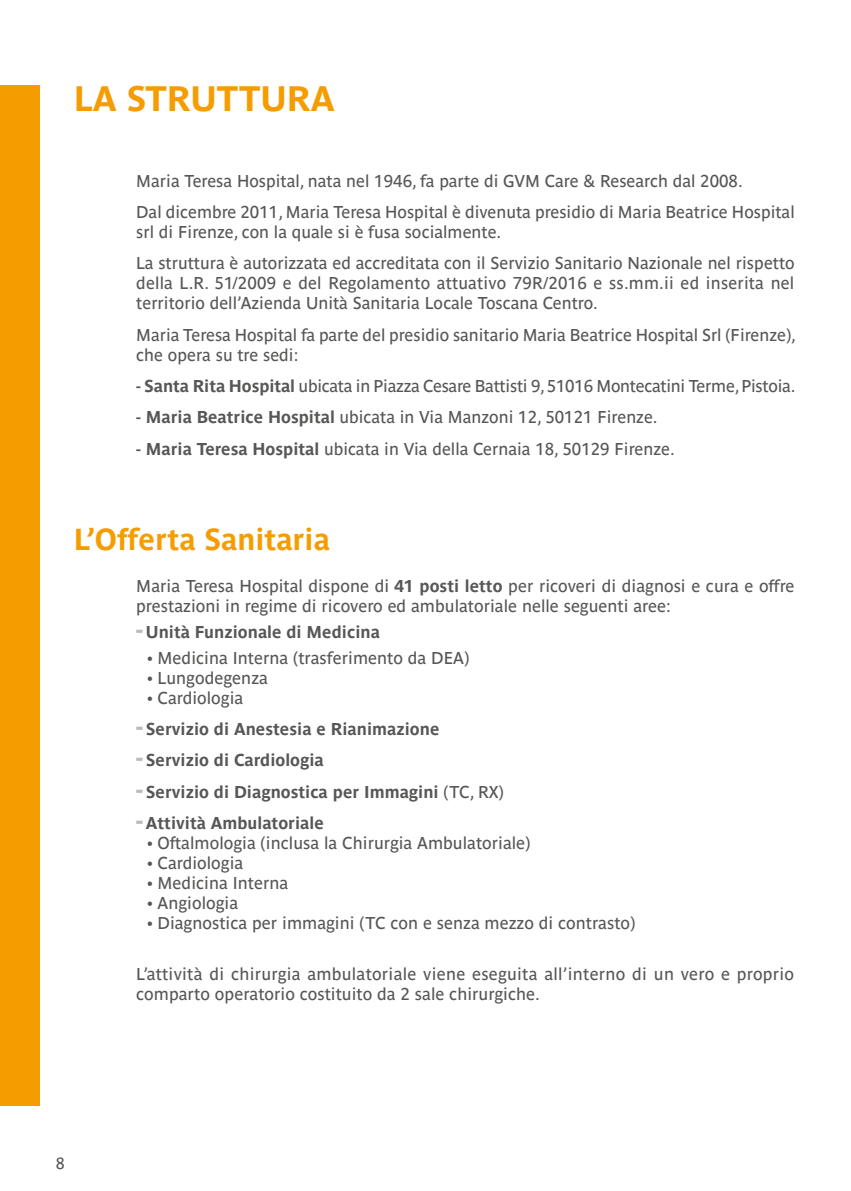
<style>
.page{position:relative;width:851px;height:1191px;background:#fff}
.page>*{position:absolute;margin:0;border:0;box-sizing:border-box;transform-origin:0 0}
.t1{font:700 35px "Parisine Ptf";color:#f59d00}
.t2{font:700 30px "Parisine Ptf";color:#f59d00}
.t3{font:17px/20px "Parisine Ptf";color:#575756}
.t4{font:700 17px "Parisine Ptf";color:#575756}
.t5{font:16px "Parisine Ptf";color:#575756}
.s1{font-weight:700}
.s2{font-size:24px;color:#b8beb7}
.s3{font-weight:400}
</style>
<div class="page">
<div style="left:0;top:85px;width:40px;height:1021px;background:#f59d00"></div>
<h1 class="t1" style="left:74px;top:72px;width:262px">LA STRUTTURA</h1>
<p class="t3" style="left:136px;top:163px;width:659px;line-height:31.4px">Maria Teresa Hospital, nata nel 1946, fa parte di GVM Care &amp; Research dal 2008.<br>Dal dicembre 2011, Maria Teresa Hospital è divenuta presidio di Maria Beatrice Hospital</p>
<p class="t3" style="left:136px;top:215px;width:660px;line-height:31.4px">srl di Firenze, con la quale si è fusa socialmente.<br>La struttura è autorizzata ed accreditata con il Servizio Sanitario Nazionale nel rispetto</p>
<p class="t3" style="left:136px;top:272px;width:659px">della L.R. 51/2009 e del Regolamento attuativo 79R/2016 e ss.mm.ii ed inserita nel territorio dell’Azienda Unità Sanitaria Locale Toscana Centro.</p>
<p class="t3" style="left:136px;top:323px;width:661px">Maria Teresa Hospital fa parte del presidio sanitario Maria Beatrice Hospital Srl (Firenze), che opera su tre sedi:</p>
<p class="t3" style="left:136px;top:374px;width:660px">- <span class="s1">Santa Rita Hospital</span> ubicata in Piazza Cesare Battisti 9, 51016 Montecatini Terme, Pistoia.</p>
<p class="t3" style="left:136px;top:406px;width:523px">- <span class="s1">Maria Beatrice Hospital</span> ubicata in Via Manzoni 12, 50121 Firenze.</p>
<p class="t3" style="left:136px;top:437px;width:540px">- <span class="s1">Maria Teresa Hospital</span> ubicata in Via della Cernaia 18, 50129 Firenze.</p>
<h2 class="t2" style="left:74px;top:516px;width:257px">L’Offerta Sanitaria</h2>
<p class="t3" style="left:136px;top:575px;width:659px">Maria Teresa Hospital dispone di <span class="s1">41 posti letto</span> per ricoveri di diagnosi e cura e offre prestazioni in regime di ricovero ed ambulatoriale nelle seguenti aree:</p>
<p class="t4" style="left:136px;top:619px;width:245px"><span class="s2">-</span> Unità Funzionale di Medicina</p>
<p class="t3" style="left:148px;top:646px;width:323px">• Medicina Interna (trasferimento da DEA)</p>
<p class="t3" style="left:148px;top:666px;width:122px">• Lungodegenza</p>
<p class="t3" style="left:148px;top:686px;width:97px">• Cardiologia</p>
<p class="t4" style="left:136px;top:716px;width:304px"><span class="s2">-</span> Servizio di Anestesia e Rianimazione</p>
<p class="t4" style="left:136px;top:747px;width:189px"><span class="s2">-</span> Servizio di Cardiologia</p>
<p class="t4" style="left:136px;top:779px;width:369px"><span class="s2">-</span> Servizio di Diagnostica per Immagini <span class="s3">(TC, RX)</span></p>
<p class="t4" style="left:136px;top:810px;width:189px"><span class="s2">-</span> Attività Ambulatoriale</p>
<p class="t3" style="left:148px;top:831px;width:384px">• Oftalmologia (inclusa la Chirurgia Ambulatoriale)</p>
<p class="t3" style="left:148px;top:851px;width:97px">• Cardiologia</p>
<p class="t3" style="left:148px;top:871px;width:142px">• Medicina Interna</p>
<p class="t3" style="left:148px;top:891px;width:92px">• Angiologia</p>
<p class="t3" style="left:148px;top:911px;width:489px">• Diagnostica per immagini (TC con e senza mezzo di contrasto)</p>
<p class="t3" style="left:136px;top:963px;width:659px">L’attività di chirurgia ambulatoriale viene eseguita all’interno di un vero e proprio comparto operatorio costituito da 2 sale chirurgiche.</p>
<p class="t5" style="left:56px;top:1150px;width:10px">8</p>
</div>
